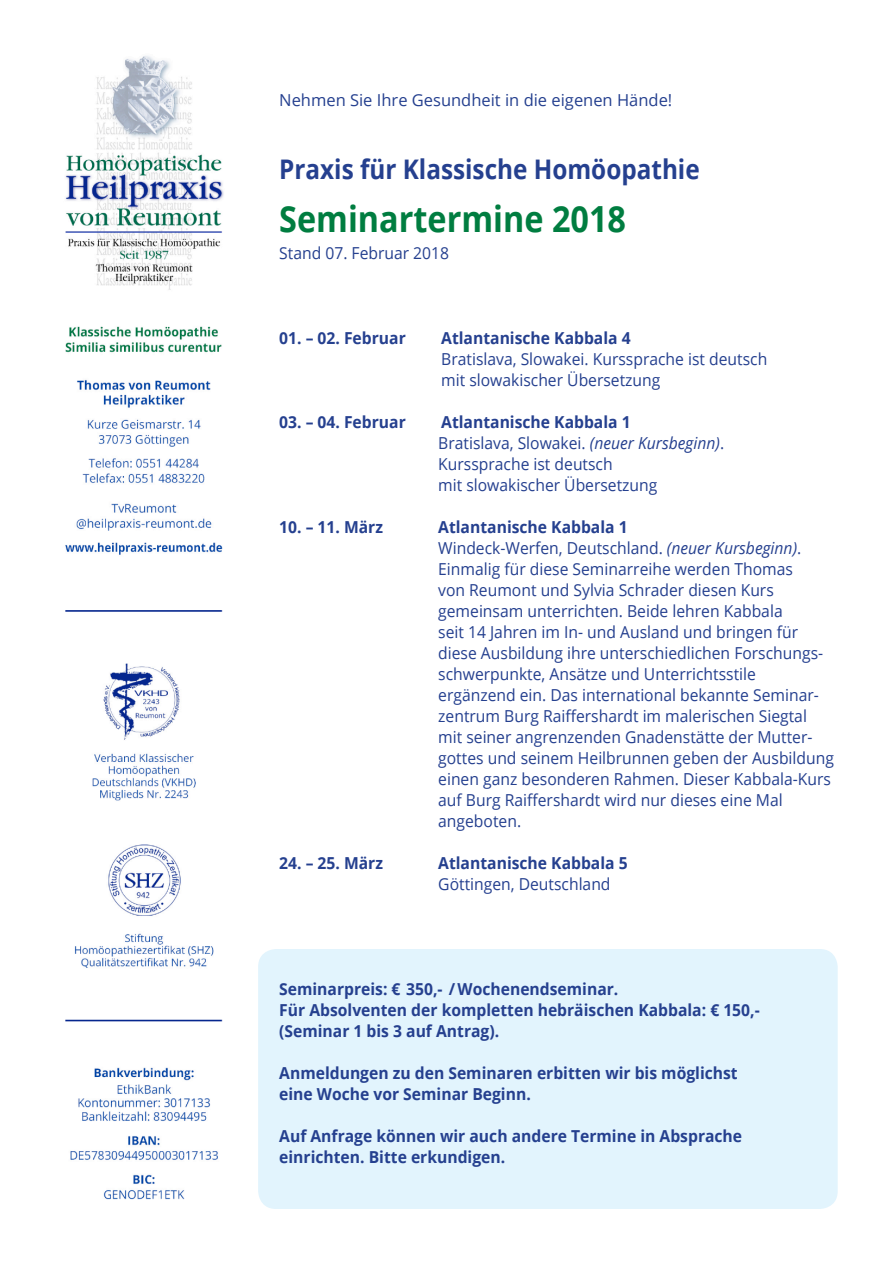
<style>
.page{position:relative;width:893px;height:1263px;background:#fff}
.page>*{position:absolute;margin:0;border:0;box-sizing:border-box;transform-origin:0 0}
.t1{font:700 36px "Open Sans";color:#007d40;scale:.9 1}
.t2{font:700 27px "Open Sans";color:#25408f;scale:.9 1}
.t3{font:16.5px/21px "Open Sans";color:#25408f;scale:.95 1}
.t4{font:700 16.5px/21px "Open Sans";color:#25408f;scale:.95 1}
.t5{font:16.5px "Open Sans";color:#25408f}
.s1{font-weight:700}
.s2{font-style:italic}
</style>
<div class="page">
<div style="left:258px;top:949px;width:580px;height:260px;background:#e2f4fd;border-radius:18px"></div>
<img style="left:65px;top:55px;width:159px;height:1145px">
<p class="t5" style="left:279px;top:89px;width:395px">Nehmen Sie Ihre Gesundheit in die eigenen Hände!</p>
<h2 class="t2" style="left:279px;top:151px;width:469px">Praxis für Klassische Homöopathie</h2>
<h1 class="t1" style="left:279px;top:193px;width:387px">Seminartermine 2018</h1>
<p class="t3" style="left:279px;top:242px;width:180px">Stand 07. Februar 2018</p>
<p class="t4" style="left:279px;top:327px;width:135px">01. – 02. Februar</p>
<p class="t4" style="left:441px;top:327px;width:201px">Atlantanische Kabbala 4</p>
<p class="t3" style="left:441px;top:348px;width:345px">Bratislava, Slowakei. Kurssprache ist deutsch mit slowakischer Übersetzung</p>
<p class="t4" style="left:279px;top:411px;width:135px">03. – 04. Februar</p>
<p class="t3" style="left:438px;top:411px;width:302px"><span class="s1">Atlantanische Kabbala 1<br></span>Bratislava, Slowakei. <span class="s2">(neuer Kursbeginn)</span>.<br>Kurssprache ist deutsch<br>mit slowakischer Übersetzung</p>
<p class="t4" style="left:279px;top:516px;width:111px">10. – 11. März</p>
<p class="t3" style="left:438px;top:516px;width:418px"><span class="s1">Atlantanische Kabbala 1<br></span>Windeck-Werfen, Deutschland. <span class="s2">(neuer Kursbeginn)</span>.<br>Einmalig für diese Seminarreihe werden Thomas<br>von Reumont und Sylvia Schrader diesen Kurs gemeinsam unterrichten. Beide lehren Kabbala<br>seit 14 Jahren im In- und Ausland und bringen für diese Ausbildung ihre unterschiedlichen Forschungs&shy;schwerpunkte, Ansätze und Unterrichtsstile ergänzend ein. Das international bekannte Seminar&shy;zentrum Burg Raiffershardt im malerischen Siegtal mit seiner angrenzenden Gnadenstätte der Mutter&shy;gottes und seinem Heilbrunnen geben der Ausbildung einen ganz besonderen Rahmen. Dieser Kabbala-Kurs auf Burg Raiffershardt wird nur dieses eine Mal angeboten.</p>
<p class="t4" style="left:279px;top:852px;width:111px">24. – 25. März</p>
<p class="t4" style="left:438px;top:852px;width:201px">Atlantanische Kabbala 5</p>
<p class="t3" style="left:438px;top:873px;width:183px">Göttingen, Deutschland</p>
<p class="t4" style="left:279px;top:978px;width:507px">Seminarpreis: € 350,- /Wochenendseminar.<br>Für Absolventen der kompletten hebräischen Kabbala: € 150,- (Seminar 1 bis 3 auf Antrag).</p>
<p class="t4" style="left:279px;top:1062px;width:484px">Anmeldungen zu den Seminaren erbitten wir bis möglichst eine Woche vor Seminar Beginn.</p>
<p class="t4" style="left:279px;top:1125px;width:489px">Auf Anfrage können wir auch andere Termine in Absprache einrichten. Bitte erkundigen.</p>
</div>
